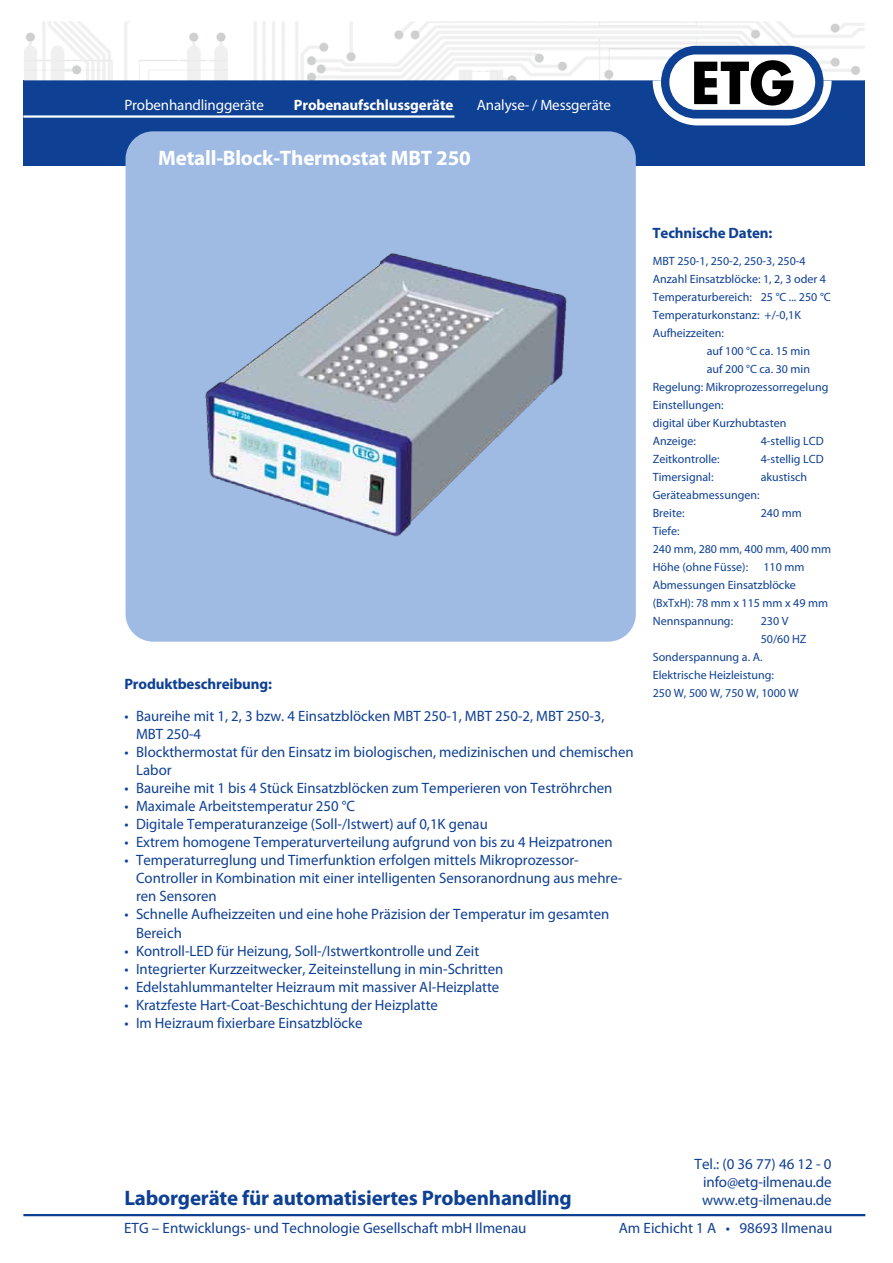
<style>
.page{position:relative;width:893px;height:1263px;background:#fff}
.page>*{position:absolute;margin:0;border:0;box-sizing:border-box;transform-origin:0 0}
.t1{font:700 56.4px "Futura";color:#000;scale:.96 1}
.t2{font:700 21px "Myriad Pro";letter-spacing:-.01em;color:#0e4094}
.t3{font:700 21px "Myriad Pro";letter-spacing:-.01em;color:#fff}
.t4{font:15px/18px "Myriad Pro";color:#0e4094}
.t5{font:15px/18px "Myriad Pro";color:#0f3f93;text-align:center}
.t6{font:15px "Myriad Pro";letter-spacing:-.01em;color:#fff}
.t7{font:700 15px "Myriad Pro";letter-spacing:-.01em;color:#0e4094}
.t8{font:700 15px "Myriad Pro";letter-spacing:-.01em;color:#fff}
.t9{font:12px/18px "Myriad Pro";color:#0e4094}
</style>
<div class="page">
<div style="left:23px;top:81px;width:842px;height:85px;background:#0e4094"></div>
<img style="left:24px;top:21px;width:841px;height:59px">
<svg style="left:653px;top:46px;width:179px;height:79px"></svg>
<div style="left:126px;top:131px;width:510px;height:511px;background:#9fbbe3;border-radius:28px"></div>
<img style="left:205px;top:253px;width:362px;height:284px">
<hr style="left:23px;top:1214px;width:842px;height:2px;background:#0f3f93">
<hr style="left:23px;top:115px;width:431px;height:3px;background:#fff">
<p class="t6" style="left:124px;top:95px;width:141px">Probenhandlinggeräte</p>
<p class="t8" style="left:294px;top:95px;width:161px">Probenaufschlussgeräte</p>
<p class="t6" style="left:477px;top:95px;width:136px">Analyse- / Messgeräte</p>
<h2 class="t3" style="left:158px;top:144px;width:314px">Metall-Block-Thermostat MBT 250</h2>
<h1 class="t1" style="left:691px;top:45px;width:110px">ETG</h1>
<p class="t7" style="left:124px;top:674px;width:149px">Produktbeschreibung:</p>
<p class="t4" style="left:136px;top:707px;width:470px;text-indent:-12px">• Baureihe mit 1, 2, 3 bzw. 4 Einsatzblöcken MBT 250-1, MBT 250-2, MBT 250-3,<br>MBT 250-4</p>
<p class="t4" style="left:136px;top:743px;width:499px;text-indent:-12px">• Blockthermostat für den Einsatz im biologischen, medizinischen und chemischen<br>Labor</p>
<p class="t4" style="left:124px;top:779px;width:490px">• Baureihe mit 1 bis 4 Stück Einsatzblöcken zum Temperieren von Teströhrchen</p>
<p class="t4" style="left:124px;top:797px;width:232px">• Maximale Arbeitstemperatur 250 °C</p>
<p class="t4" style="left:124px;top:815px;width:365px">• Digitale Temperaturanzeige (Soll-/Istwert) auf 0,1K genau</p>
<p class="t4" style="left:124px;top:833px;width:490px">• Extrem homogene Temperaturverteilung aufgrund von bis zu 4 Heizpatronen</p>
<p class="t4" style="left:136px;top:851px;width:488px;text-indent:-12px">• Temperaturreglung und Timerfunktion erfolgen mittels Mikroprozessor-<br>Controller in Kombination mit einer intelligenten Sensoranordnung aus mehre&shy;ren Sensoren</p>
<p class="t4" style="left:136px;top:905px;width:475px;text-indent:-12px">• Schnelle Aufheizzeiten und eine hohe Präzision der Temperatur im gesamten<br>Bereich</p>
<p class="t4" style="left:124px;top:941px;width:356px">• Kontroll-LED für Heizung, Soll-/Istwertkontrolle und Zeit</p>
<p class="t4" style="left:124px;top:959px;width:381px">• Integrierter Kurzzeitwecker, Zeiteinstellung in min-Schritten</p>
<p class="t4" style="left:124px;top:977px;width:376px">• Edelstahlummantelter Heizraum mit massiver Al-Heizplatte</p>
<p class="t4" style="left:124px;top:995px;width:315px">• Kratzfeste Hart-Coat-Beschichtung der Heizplatte</p>
<p class="t4" style="left:124px;top:1013px;width:240px">• Im Heizraum fixierbare Einsatzblöcke</p>
<p class="t7" style="left:652px;top:223px;width:121px">Technische Daten:</p>
<p class="t9" style="left:653px;top:251px;width:154px">MBT 250-1, 250-2, 250-3, 250-4</p>
<p class="t9" style="left:653px;top:269px;width:175px">Anzahl Einsatzblöcke: 1, 2, 3 oder 4</p>
<p class="t9" style="left:653px;top:287px;width:179px">Temperaturbereich: 25 °C ... 250 °C</p>
<p class="t9" style="left:653px;top:305px;width:150px">Temperaturkonstanz: +/-0,1K</p>
<p class="t9" style="left:653px;top:323px;width:73px">Aufheizzeiten:</p>
<p class="t9" style="left:707px;top:341px;width:105px">auf 100 °C ca. 15 min</p>
<p class="t9" style="left:707px;top:359px;width:105px">auf 200 °C ca. 30 min</p>
<p class="t9" style="left:653px;top:377px;width:177px">Regelung: Mikroprozessorregelung</p>
<p class="t9" style="left:653px;top:395px;width:72px">Einstellungen:</p>
<p class="t9" style="left:653px;top:413px;width:135px">digital über Kurzhubtasten</p>
<p class="t9" style="left:653px;top:431px;width:45px">Anzeige:</p>
<p class="t9" style="left:761px;top:431px;width:64px">4-stellig LCD</p>
<p class="t9" style="left:653px;top:449px;width:68px">Zeitkontrolle:</p>
<p class="t9" style="left:761px;top:449px;width:64px">4-stellig LCD</p>
<p class="t9" style="left:653px;top:467px;width:62px">Timersignal:</p>
<p class="t9" style="left:761px;top:467px;width:48px">akustisch</p>
<p class="t9" style="left:653px;top:485px;width:108px">Geräteabmessungen:<br>Breite:</p>
<p class="t9" style="left:761px;top:503px;width:43px">240 mm</p>
<p class="t9" style="left:653px;top:521px;width:180px">Tiefe:<br>240 mm, 280 mm, 400 mm, 400 mm<br>Höhe (ohne Füsse):</p>
<p class="t9" style="left:653px;top:557px;width:177px;text-indent:111px">110 mm<br>Abmessungen Einsatzblöcke (BxTxH): 78 mm x 115 mm x 49 mm<br>Nennspannung:</p>
<p class="t9" style="left:761px;top:611px;width:29px">230 V</p>
<p class="t9" style="left:761px;top:629px;width:47px">50/60 HZ</p>
<p class="t9" style="left:653px;top:647px;width:111px">Sonderspannung a. A.</p>
<p class="t9" style="left:653px;top:665px;width:123px">Elektrische Heizleistung:</p>
<p class="t9" style="left:653px;top:683px;width:147px">250 W, 500 W, 750 W, 1000 W</p>
<p class="t5" style="left:695px;top:1155px;width:139px">Tel.: (0 36 77) 46 12 - 0 info@etg-ilmenau.de</p>
<h2 class="t2" style="left:124px;top:1184px;width:449px">Laborgeräte für automatisiertes Probenhandling</h2>
<p class="t5" style="left:702px;top:1191px;width:131px">www.etg-ilmenau.de</p>
<p class="t5" style="left:124px;top:1219px;width:404px">ETG – Entwicklungs- und Technologie Gesellschaft mbH Ilmenau</p>
<p class="t5" style="left:619px;top:1219px;width:215px">Am Eichicht 1 A • 98693 Ilmenau</p>
</div>
